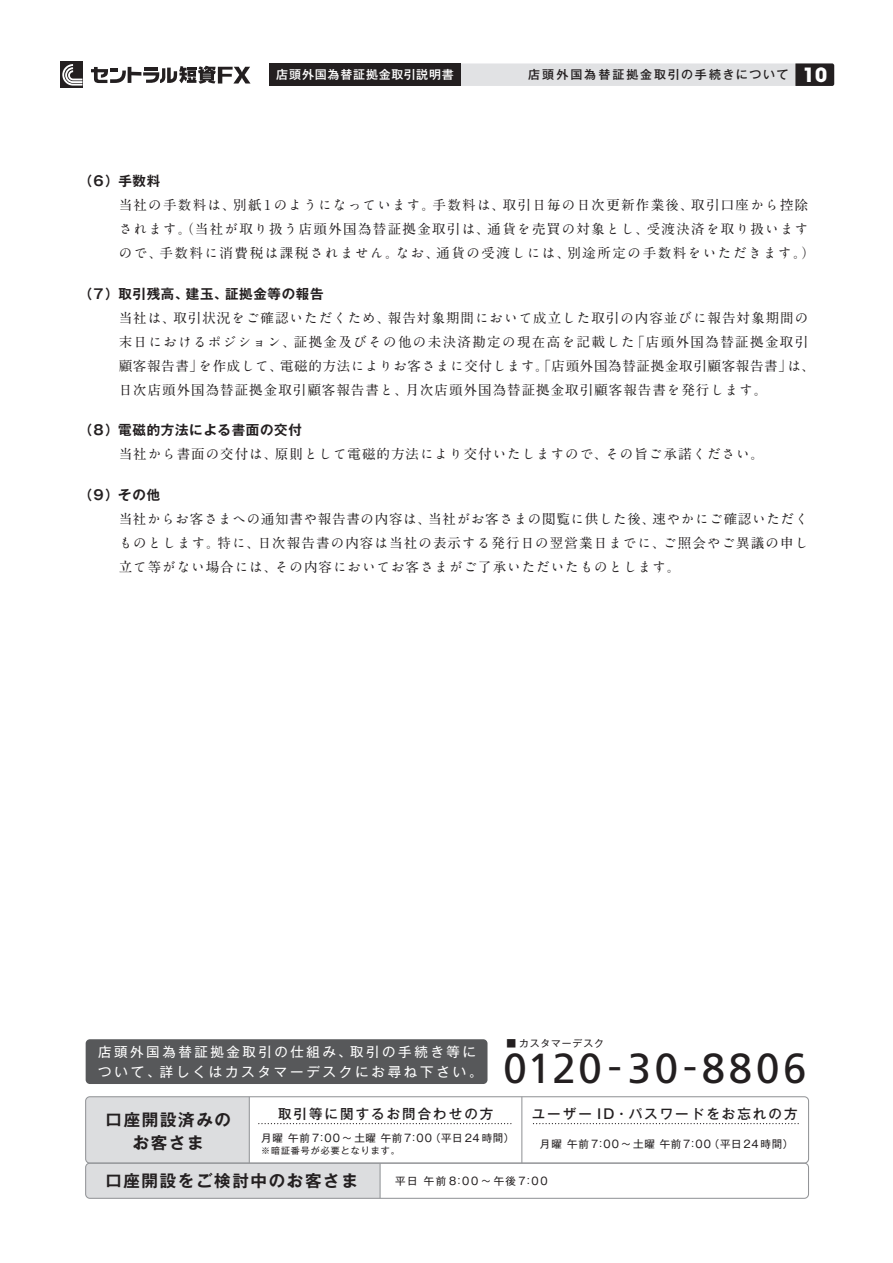
<style>
.page{position:relative;width:893px;height:1263px;background:#fff}
.page>*{position:absolute;margin:0;border:0;box-sizing:border-box;transform-origin:0 0}
.t1{font:42px "Frutiger";letter-spacing:.09em;color:#231f20}
.t2{font:700 16.5px/22.5px "Gothic MB101 Pro De";letter-spacing:.1em;color:#231f20;text-align:center}
.t3{font:700 13.5px/24px "A1 Mincho Std";letter-spacing:.075em;color:#231f20}
.t4{font:700 13.5px/24px "A1 Mincho Std";letter-spacing:.1em;color:#231f20}
.t5{font:13.5px/19.5px "Gothic MB101 Pro";letter-spacing:.185em;color:#fff}
.t6{font:700 13.5px "Gothic MB101 Pro De";letter-spacing:.05em;color:#231f20}
.t7{font:500 13.5px "Gothic MB101 Pro";letter-spacing:.15em;color:#231f20}
.t8{font:500 12px "Gothic MB101 Pro";letter-spacing:.16em;color:#231f20}
.t9{font:500 12px "Gothic MB101 Pro";letter-spacing:.065em;color:#fff}
.t10{font:10.5px "Gothic MB101 Pro";letter-spacing:.095em;color:#231f20}
.t11{font:10.5px "Gothic MB101 Pro";letter-spacing:.145em;color:#231f20}
.t12{font:9.75px "Gothic MB101 Pro";letter-spacing:.1em;color:#231f20}
.t13{font:9px "Gothic MB101 Pro";letter-spacing:.11em;color:#231f20}
.s1{font-family:"Avant Garde";font-weight:700;font-size:19.5px;color:#fff}
</style>
<div class="page">
<div style="left:85px;top:1096px;width:724px;height:68px;border:1px solid #939598;border-radius:4px"></div>
<div style="left:86px;top:1039px;width:401px;height:45px;background:#57585a;border-radius:4px"></div>
<div style="left:85px;top:1163px;width:724px;height:36px;border:1px solid #939598;border-radius:4px"></div>
<hr style="left:521px;top:1097px;width:1px;height:66px;background:#939598">
<svg style="left:86px;top:1097px;width:427px;height:101px"></svg>
<svg style="left:533px;top:1123px;width:266px;height:1px"></svg>
<div style="left:60px;top:61px;width:22px;height:27px;background:#231f20"></div>
<svg style="left:62px;top:64px;width:20px;height:22px"></svg>
<svg style="left:91px;top:66px;width:159px;height:18px"></svg>
<svg style="left:461px;top:63px;width:373px;height:23px;background:#ceced0"></svg>
<div style="left:269px;top:63px;width:192px;height:23px;background:#231f20"></div>
<p class="t9" style="left:276px;top:65px;width:179px">店頭外国為替証拠金取引説明書</p>
<p class="t8" style="left:528px;top:65px;width:301px">店頭外国為替証拠金取引の手続きについて <span class="s1">10</span></p>
<p class="t6" style="left:79px;top:170px;width:83px">（6）手数料</p>
<p class="t4" style="left:119px;top:191px;width:698px">当社の手数料は、別紙1のようになっています。手数料は、取引日毎の日次更新作業後、取引口座から控除されます。（当社が取り扱う店頭外国為替証拠金取引は、通貨を売買の対象とし、受渡決済を取り扱いますので、手数料に消費税は課税されません。なお、通貨の受渡しには、別途所定の手数料をいただきます。）</p>
<p class="t6" style="left:79px;top:283px;width:246px">（7）取引残高、建玉、証拠金等の報告</p>
<p class="t3" style="left:119px;top:304px;width:698px">当社は、取引状況をご確認いただくため、報告対象期間において成立した取引の内容並びに報告対象期間の末日におけるポジション、証拠金及びその他の未決済勘定の現在高を記載した「店頭外国為替証拠金取引顧客報告書」を作成して、電磁的方法によりお客さまに交付します。「店頭外国為替証拠金取引顧客報告書」は、日次店頭外国為替証拠金取引顧客報告書と、月次店頭外国為替証拠金取引顧客報告書を発行します。</p>
<p class="t6" style="left:79px;top:419px;width:224px">（8）電磁的方法による書面の交付</p>
<p class="t3" style="left:119px;top:441px;width:647px">当社から書面の交付は、原則として電磁的方法により交付いたしますので、その旨ご承諾ください。</p>
<p class="t6" style="left:79px;top:484px;width:83px">（9）その他</p>
<p class="t3" style="left:119px;top:505px;width:691px;text-align:justify">当社からお客さまへの通知書や報告書の内容は、当社がお客さまの閲覧に供した後、速やかにご確認いただくものとします。特に、日次報告書の内容は当社の表示する発行日の翌営業日までに、ご照会やご異議の申し立て等がない場合には、その内容においてお客さまがご了承いただいたものとします。</p>
<p class="t12" style="left:506px;top:1036px;width:99px">■ カスタマーデスク</p>
<p class="t5" style="left:98px;top:1040px;width:386px">店頭外国為替証拠金取引の仕組み、取引の手続き等について、詳しくはカスタマーデスクにお尋ね下さい。</p>
<h1 class="t1" style="left:503px;top:1044px;width:305px">0120-30-8806</h1>
<p class="t7" style="left:532px;top:1103px;width:267px">ユーザー ID・パスワードをお忘れの方</p>
<p class="t7" style="left:278px;top:1103px;width:217px">取引等に関するお問合わせの方</p>
<p class="t2" style="left:106px;top:1107px;width:127px">口座開設済みのお客さま</p>
<p class="t2" style="left:105px;top:1168px;width:254px">口座開設をご検討中のお客さま</p>
<p class="t10" style="left:261px;top:1129px;width:255px">月曜 午前 7：00 ～土曜 午前 7：00（平日24時間）</p>
<p class="t13" style="left:261px;top:1143px;width:140px">※暗証番号が必要となります。</p>
<p class="t10" style="left:540px;top:1135px;width:255px">月曜 午前 7：00 ～土曜 午前 7：00（平日24時間）</p>
<p class="t11" style="left:395px;top:1172px;width:154px">平日 午前 8：00～午後7：00</p>
</div>
